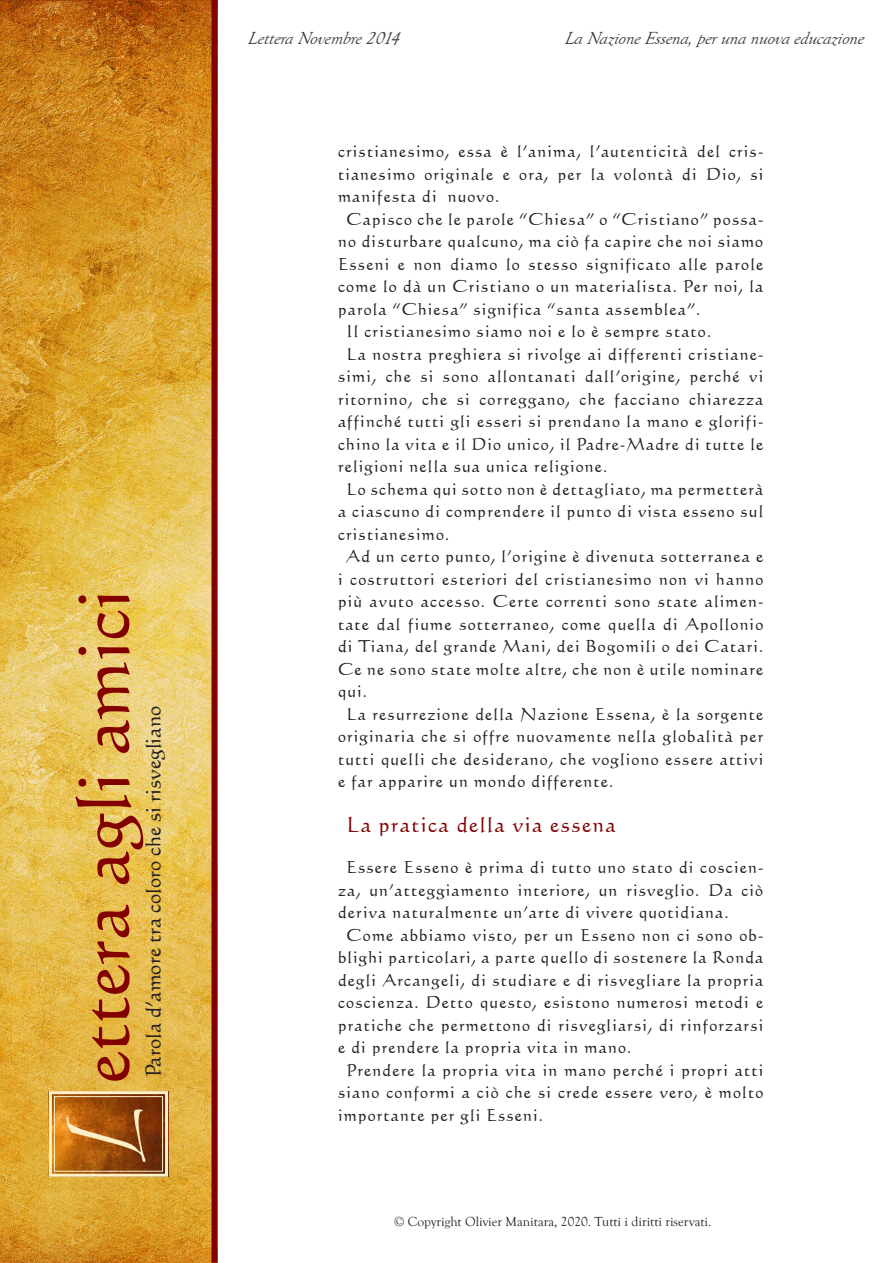
<style>
.page{position:relative;width:893px;height:1263px;background:#fff}
.page>*{position:absolute;margin:0;border:0;box-sizing:border-box;transform-origin:0 0}
.t1{font:73.5px "Calligraphic 421 BT Roman B";color:#820000}
.t2{font:21px "Calligraphic 421 BT Roman B";color:#231f20}
.corps{font:21px "Calligraphic 421 BT Roman B";letter-spacing:.07em;color:#820000}
.t3{font:italic 18px "Goudy Old Style T";color:#3c3c3d}
.corps-2{font:16.5px/22.5px "Calligraphic 421 BT Roman B";letter-spacing:.07em;color:#231f20;text-align:justify}
.t4{font:13.5px "Goudy Old Style T";color:#231f20}
</style>
<div class="page">
<img style="left:0;top:0;width:211px;height:1263px">
<div style="left:211px;top:0;width:6px;height:1263px;background:#820000"></div>
<svg style="left:47px;top:1089px;width:123px;height:89px;background:#ca9a5a"></svg>
<div style="left:54px;top:1096px;width:109px;height:76px;border:1px solid #fff0c7"></div>
<img style="left:59px;top:1098px;width:97px;height:72px">
<h1 class="t1" style="left:55px;top:1083px;width:496px;rotate:-90deg">ettera agli amici</h1>
<p class="t2" style="left:140px;top:1077px;width:373px;rotate:-90deg">Parola d’amore tra coloro che si risvegliano</p>
<p class="t3" style="left:247px;top:28px;width:159px">LetteraNovembre2014</p>
<p class="t3" style="left:564px;top:28px;width:307px">LaNazioneEssena,perunanuovaeducazione</p>
<p class="corps-2" style="left:338px;top:139px;width:427px">cristianesimo, essa è l’anima, l’autenticità del cris&shy;tianesimo originale e ora, per la volontà di Dio, si manifesta di nuovo.</p>
<p class="corps-2" style="left:338px;top:207px;width:427px;text-indent:9px">Capisco che le parole “Chiesa” o “Cristiano” possa&shy;no disturbare qualcuno, ma ciò fa capire che noi siamo Esseni e non diamo lo stesso significato alle parole come lo dà un Cristiano o un materialista. Per noi, la parola “Chiesa” significa “santa assemblea”.</p>
<p class="corps-2" style="left:347px;top:319px;width:366px">Il cristianesimo siamo noi e lo è sempre stato.</p>
<p class="corps-2" style="left:338px;top:342px;width:427px;text-indent:9px">La nostra preghiera si rivolge ai differenti cristiane&shy;simi, che si sono allontanati dall’origine, perché vi ritornino, che si correggano, che facciano chiarezza affinché tutti gli esseri si prendano la mano e glorifi&shy;chino la vita e il Dio unico, il Padre-Madre di tutte le religioni nella sua unica religione.</p>
<p class="corps-2" style="left:338px;top:477px;width:427px;text-indent:9px">Lo schema qui sotto non è dettagliato, ma permetterà a ciascuno di comprendere il punto di vista esseno sul cristianesimo.</p>
<p class="corps-2" style="left:338px;top:544px;width:427px;text-indent:9px">Ad un certo punto, l’origine è divenuta sotterranea e i costruttori esteriori del cristianesimo non vi hanno più avuto accesso. Certe correnti sono state alimen&shy;tate dal fiume sotterraneo, come quella di Apollonio di Tiana, del grande Mani, dei Bogomili o dei Catari.<br>Ce ne sono state molte altre, che non è utile nominare qui.</p>
<p class="corps-2" style="left:338px;top:702px;width:427px;text-indent:9px">La resurrezione della Nazione Essena, è la sorgente originaria che si offre nuovamente nella globalità per tutti quelli che desiderano, che vogliono essere attivi e far apparire un mondo differente.</p>
<p class="corps" style="left:347px;top:811px;width:271px">La pratica della via essena</p>
<p class="corps-2" style="left:338px;top:856px;width:427px;text-indent:9px">Essere Esseno è prima di tutto uno stato di coscien&shy;za, un’atteggiamento interiore, un risveglio. Da ciò deriva naturalmente un’arte di vivere quotidiana.</p>
<p class="corps-2" style="left:338px;top:923px;width:427px;text-indent:9px">Come abbiamo visto, per un Esseno non ci sono ob&shy;blighi particolari, a parte quello di sostenere la Ronda degli Arcangeli, di studiare e di risvegliare la propria coscienza. Detto questo, esistono numerosi metodi e pratiche che permettono di risvegliarsi, di rinforzarsi e di prendere la propria vita in mano.</p>
<p class="corps-2" style="left:338px;top:1058px;width:427px;text-indent:9px">Prendere la propria vita in mano perché i propri atti siano conformi a ciò che si crede essere vero, è molto importante per gli Esseni.</p>
<p class="t4" style="left:394px;top:1214px;width:319px">© Copyright Olivier Manitara, 2020. Tutti i diritti riservati.</p>
</div>
